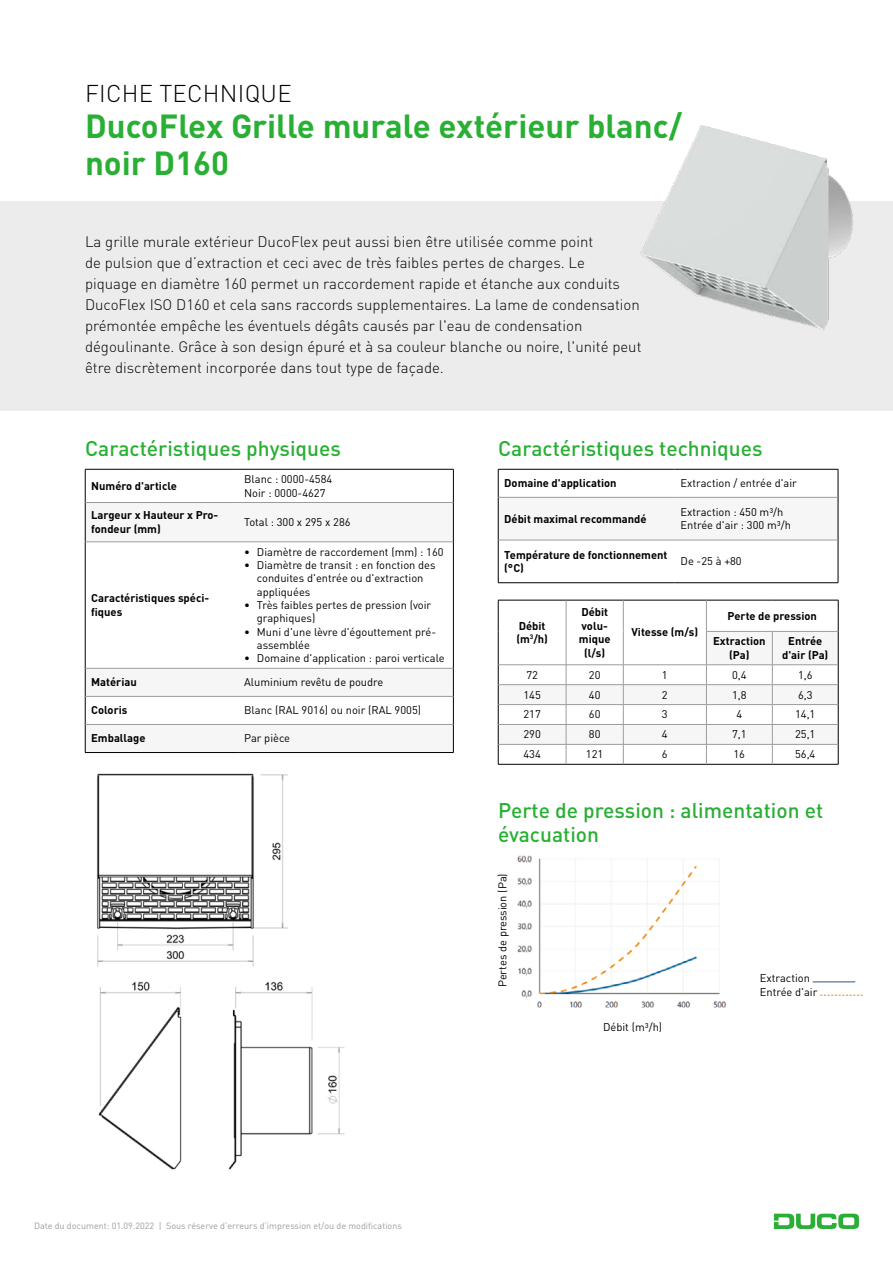
<style>
.page{position:relative;width:893px;height:1263px;background:#fff}
.page>*{position:absolute;margin:0;border:0;box-sizing:border-box;transform-origin:0 0}
.t1{font:700 33px/36.3px "DINOT";color:#2aaf35}
.t2{font:300 24px "DINOT";letter-spacing:.01em;color:#000}
.t3{font:500 21px/24px "DINOT";color:#2aaf35}
.t4{font:300 15px/21px "DINOT";color:#000}
.t5{font:11.1px/13.4px "DINOT";color:#000}
.t6{font:700 11.1px/13.4px "DINOT";color:#000}
.t7{font:9px "DINOT";color:#9c9c9d}
</style>
<div class="page">
<svg style="left:774px;top:1213px;width:85px;height:16px"></svg>
<img style="left:97px;top:773px;width:191px;height:194px">
<div style="left:0;top:201px;width:893px;height:209px;background:#ececec"></div>
<svg style="left:86px;top:503px;width:367px;height:249px"></svg>
<hr style="left:85px;top:469px;width:153px;height:1px;background:#000">
<hr style="left:85px;top:469px;width:1px;height:33px;background:#000">
<hr style="left:238px;top:469px;width:216px;height:1px;background:#000">
<hr style="left:453px;top:469px;width:1px;height:33px;background:#000">
<hr style="left:85px;top:502px;width:1px;height:40px;background:#000">
<hr style="left:453px;top:502px;width:1px;height:40px;background:#000">
<hr style="left:85px;top:542px;width:1px;height:126px;background:#000">
<hr style="left:453px;top:542px;width:1px;height:126px;background:#000">
<svg style="left:85px;top:669px;width:1px;height:83px"></svg>
<svg style="left:453px;top:668px;width:1px;height:84px"></svg>
<hr style="left:85px;top:752px;width:153px;height:1px;background:#000">
<hr style="left:238px;top:752px;width:216px;height:1px;background:#000">
<hr style="left:85px;top:502px;width:153px;height:1px;background:#9c9c9d">
<hr style="left:238px;top:502px;width:215px;height:1px;background:#9c9c9d">
<hr style="left:85px;top:542px;width:153px;height:1px;background:#9c9c9d">
<hr style="left:238px;top:542px;width:215px;height:1px;background:#9c9c9d">
<hr style="left:85px;top:668px;width:153px;height:1px;background:#9c9c9d">
<hr style="left:238px;top:668px;width:215px;height:1px;background:#9c9c9d">
<hr style="left:85px;top:696px;width:153px;height:1px;background:#9c9c9d">
<hr style="left:238px;top:696px;width:215px;height:1px;background:#9c9c9d">
<hr style="left:85px;top:724px;width:153px;height:1px;background:#9c9c9d">
<hr style="left:238px;top:724px;width:215px;height:1px;background:#9c9c9d">
<svg style="left:498px;top:469px;width:341px;height:114px"></svg>
<hr style="left:498px;top:497px;width:1px;height:43px;background:#000">
<hr style="left:838px;top:497px;width:1px;height:43px;background:#000">
<hr style="left:498px;top:540px;width:1px;height:42px;background:#000">
<hr style="left:838px;top:540px;width:1px;height:42px;background:#000">
<hr style="left:498px;top:582px;width:176px;height:1px;background:#000">
<hr style="left:674px;top:582px;width:164px;height:1px;background:#000">
<hr style="left:498px;top:497px;width:176px;height:1px;background:#9c9c9d">
<hr style="left:674px;top:497px;width:164px;height:1px;background:#9c9c9d">
<hr style="left:498px;top:540px;width:176px;height:1px;background:#9c9c9d">
<hr style="left:674px;top:540px;width:164px;height:1px;background:#9c9c9d">
<hr style="left:498px;top:600px;width:68px;height:1px;background:#000">
<hr style="left:498px;top:600px;width:1px;height:31px;background:#000">
<hr style="left:566px;top:600px;width:57px;height:1px;background:#000">
<hr style="left:623px;top:600px;width:83px;height:1px;background:#000">
<hr style="left:706px;top:600px;width:66px;height:1px;background:#000">
<hr style="left:772px;top:600px;width:66px;height:1px;background:#000">
<hr style="left:838px;top:600px;width:1px;height:31px;background:#000">
<hr style="left:498px;top:764px;width:68px;height:1px;background:#000">
<hr style="left:566px;top:764px;width:57px;height:1px;background:#000">
<hr style="left:623px;top:764px;width:83px;height:1px;background:#000">
<hr style="left:706px;top:764px;width:66px;height:1px;background:#000">
<hr style="left:772px;top:764px;width:66px;height:1px;background:#000">
<hr style="left:566px;top:600px;width:1px;height:31px;background:#9c9c9d">
<hr style="left:623px;top:600px;width:1px;height:31px;background:#9c9c9d">
<hr style="left:706px;top:600px;width:1px;height:31px;background:#9c9c9d">
<svg style="left:498px;top:631px;width:341px;height:133px"></svg>
<hr style="left:813px;top:981px;width:42px;height:1px;background:#2d5291">
<svg style="left:820px;top:995px;width:43px;height:1px"></svg>
<img style="left:517px;top:855px;width:210px;height:153px">
<img style="left:640px;top:125px;width:213px;height:205px">
<img style="left:98px;top:981px;width:247px;height:189px">
<h2 class="t2" style="left:85px;top:77px;width:208px">FICHE TECHNIQUE</h2>
<h1 class="t1" style="left:85px;top:107px;width:598px">DucoFlex Grille murale extérieur blanc/ noir D160</h1>
<p class="t4" style="left:85px;top:230px;width:558px">La grille murale extérieur DucoFlex peut aussi bien être utilisée comme point<br>de pulsion que d’extraction et ceci avec de très faibles pertes de charges. Le<br>piquage en diamètre 160 permet un raccordement rapide et étanche aux conduits DucoFlex ISO D160 et cela sans raccords supplementaires. La lame de condensation prémontée empêche les éventuels dégâts causés par l'eau de condensation dégoulinante. Grâce à son design épuré et à sa couleur blanche ou noire, l'unité peut être discrètement incorporée dans tout type de façade.</p>
<h3 class="t3" style="left:85px;top:436px;width:257px">Caractéristiques physiques</h3>
<p class="t6" style="left:91px;top:479px;width:87px">Numéro d'article</p>
<p class="t5" style="left:244px;top:472px;width:90px">Blanc : 0000-4584<br>Noir : 0000-4627</p>
<p class="t6" style="left:91px;top:508px;width:129px">Largeur x Hauteur x Pro&shy;fondeur (mm)</p>
<p class="t5" style="left:244px;top:515px;width:108px">Total : 300 x 295 x 286</p>
<p class="t6" style="left:91px;top:591px;width:119px">Caractéristiques spéci&shy;fiques</p>
<p class="t5" style="left:244px;top:545px;width:201px">• Diamètre de raccordement (mm) : 160</p>
<p class="t5" style="left:257px;top:558px;width:180px;text-indent:-13px">• Diamètre de transit : en fonction des conduites d'entrée ou d'extraction appliquées</p>
<p class="t5" style="left:257px;top:598px;width:176px;text-indent:-13px">• Très faibles pertes de pression (voir graphiques)</p>
<p class="t5" style="left:257px;top:624px;width:181px;text-indent:-13px">• Muni d'une lèvre d'égouttement pré&shy;assemblée</p>
<p class="t5" style="left:244px;top:651px;width:202px">• Domaine d'application : paroi verticale</p>
<p class="t6" style="left:91px;top:675px;width:47px">Matériau</p>
<p class="t5" style="left:244px;top:675px;width:141px">Aluminium revêtu de poudre</p>
<p class="t6" style="left:91px;top:703px;width:38px">Coloris</p>
<p class="t5" style="left:244px;top:703px;width:178px">Blanc (RAL 9016) ou noir (RAL 9005)</p>
<p class="t6" style="left:91px;top:731px;width:56px">Emballage</p>
<p class="t5" style="left:244px;top:731px;width:48px">Par pièce</p>
<h3 class="t3" style="left:498px;top:436px;width:266px">Caractéristiques techniques</h3>
<p class="t6" style="left:504px;top:476px;width:114px">Domaine d'application</p>
<p class="t5" style="left:680px;top:476px;width:118px">Extraction / entrée d'air</p>
<p class="t6" style="left:504px;top:511px;width:144px">Débit maximal recommandé</p>
<p class="t5" style="left:680px;top:505px;width:112px">Extraction : 450 m3/h<br>Entrée d'air : 300 m3/h</p>
<p class="t6" style="left:504px;top:547px;width:165px">Température de fonctionnement (°C)</p>
<p class="t5" style="left:680px;top:554px;width:63px">De -25 à +80</p>
<p class="t6" style="left:516px;top:619px;width:33px">Débit (m<sup>3</sup>/h)</p>
<p class="t6" style="left:579px;top:605px;width:33px;text-align:center">Débit volu&shy;mique (l/s)</p>
<p class="t6" style="left:631px;top:625px;width:68px">Vitesse (m/s)</p>
<p class="t6" style="left:728px;top:609px;width:91px">Perte de pression</p>
<p class="t6" style="left:713px;top:634px;width:54px;text-align:center">Extraction (Pa)</p>
<p class="t6" style="left:782px;top:634px;width:48px;text-align:center">Entrée d'air (Pa)</p>
<p class="t5" style="left:526px;top:667px;width:13px">72</p>
<p class="t5" style="left:589px;top:667px;width:13px">20</p>
<p class="t5" style="left:662px;top:667px;width:7px">1</p>
<p class="t5" style="left:732px;top:667px;width:16px">0,4</p>
<p class="t5" style="left:798px;top:667px;width:16px">1,6</p>
<p class="t5" style="left:523px;top:687px;width:19px">145</p>
<p class="t5" style="left:589px;top:687px;width:13px">40</p>
<p class="t5" style="left:662px;top:687px;width:7px">2</p>
<p class="t5" style="left:732px;top:687px;width:16px">1,8</p>
<p class="t5" style="left:798px;top:687px;width:16px">6,3</p>
<p class="t5" style="left:523px;top:707px;width:19px">217</p>
<p class="t5" style="left:589px;top:707px;width:13px">60</p>
<p class="t5" style="left:662px;top:707px;width:7px">3</p>
<p class="t5" style="left:736px;top:707px;width:7px">4</p>
<p class="t5" style="left:795px;top:707px;width:22px">14,1</p>
<p class="t5" style="left:523px;top:727px;width:19px">290</p>
<p class="t5" style="left:589px;top:727px;width:13px">80</p>
<p class="t5" style="left:662px;top:727px;width:7px">4</p>
<p class="t5" style="left:732px;top:727px;width:16px">7,1</p>
<p class="t5" style="left:795px;top:727px;width:22px">25,1</p>
<p class="t5" style="left:523px;top:747px;width:19px">434</p>
<p class="t5" style="left:586px;top:747px;width:19px">121</p>
<p class="t5" style="left:662px;top:747px;width:7px">6</p>
<p class="t5" style="left:733px;top:747px;width:13px">16</p>
<p class="t5" style="left:795px;top:747px;width:22px">56,4</p>
<h3 class="t3" style="left:498px;top:798px;width:327px">Perte de pression : alimentation et évacuation</h3>
<p class="t5" style="left:495px;top:987px;width:115px;rotate:-90deg">Pertes de pression (Pa)</p>
<p class="t5" style="left:603px;top:1020px;width:61px">Débit (m3/h)</p>
<p class="t5" style="left:760px;top:971px;width:59px">Extraction<br>Entrée d'air</p>
<p class="t7" style="left:34px;top:1219px;width:369px">Date du document: 01.09.2022 | Sous réserve d’erreurs d’impression et/ou de modifications</p>
</div>
